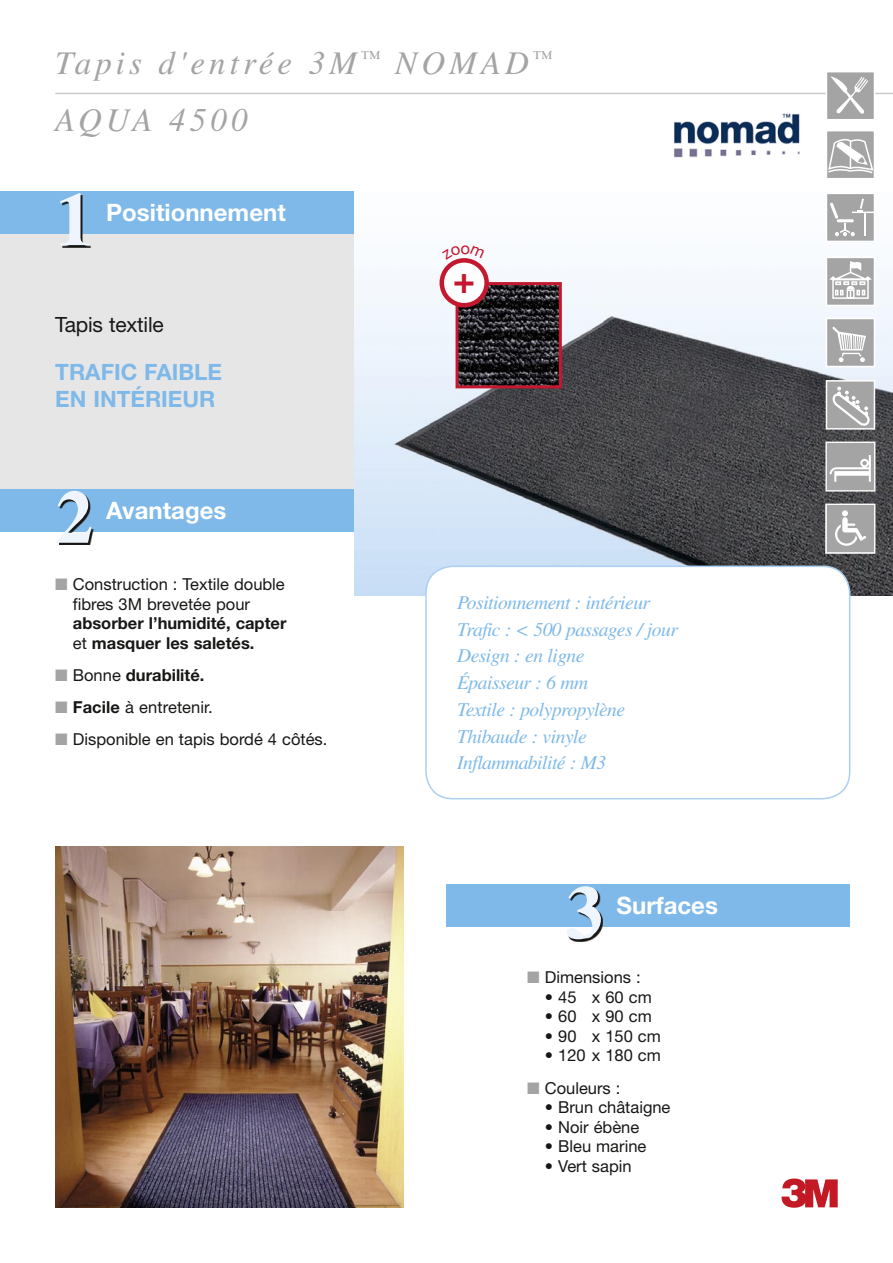
<style>
.page{position:relative;width:893px;height:1263px;background:#fff}
.page>*{position:absolute;margin:0;border:0;box-sizing:border-box;transform-origin:0 0}
.Normal_e{font:700 75.6px "Times LT Std";color:#eff5fd}
.Texte_normal{font:700 37.5px "Helvetica Neue LT Std";color:#c4182f}
.t1{font:italic 33px "Times LT Std";letter-spacing:.125em;color:#a4a4a4}
.Titre_bandeau_bleu{font:700 24px "Helvetica Neue LT Std";color:#fff}
.Sous-titre_noir{font:700 22.5px/27px "Helvetica Neue LT Std";color:#7eb9e9}
.Sous-titre_noir-2{font:21px "Helvetica Neue LT Std";letter-spacing:-.01em;color:#181716}
.Texte_astuce{font:italic 19.5px "Times LT Std";letter-spacing:-.025em;color:#7eb9e9}
.Texte_normal-2{font:16.5px/19.5px "Helvetica Neue LT Std";color:#181716}
.Texte_normal-3{font:700 16.5px "Helvetica Neue LT Std";color:#181716}
.s1{color:#a4a4a4}
.s2{font-weight:700}
.s3{font-weight:400}
</style>
<div class="page">
<div style="left:0;top:234px;width:361px;height:255px;background:#e6e6e7"></div>
<div style="left:0;top:489px;width:361px;height:42px;background:#7eb9e9"></div>
<div style="left:0;top:191px;width:361px;height:43px;background:#7eb9e9"></div>
<div style="left:446px;top:884px;width:404px;height:43px;background:#7eb9e9"></div>
<svg style="left:62px;top:195px;width:29px;height:52px"></svg>
<svg style="left:59px;top:493px;width:35px;height:52px"></svg>
<svg style="left:569px;top:888px;width:34px;height:53px"></svg>
<svg style="left:782px;top:1178px;width:56px;height:30px"></svg>
<img style="left:355px;top:191px;width:538px;height:404px">
<img style="left:55px;top:846px;width:349px;height:362px">
<div style="left:426px;top:566px;width:424px;height:233px;background:#fff;border-radius:27px"></div>
<div style="left:425px;top:566px;width:425px;height:233px;border:2px solid #accff1;border-radius:27px"></div>
<hr style="left:55px;top:93px;width:838px;height:1px;background:#cbcbcc">
<div style="left:826px;top:130px;width:49px;height:49px;background:#a4a4a4;border:2px solid #fff"></div>
<div style="left:826px;top:71px;width:49px;height:49px;background:#a4a4a4;border:2px solid #fff"></div>
<svg style="left:831px;top:76px;width:37px;height:38px"></svg>
<svg style="left:826px;top:138px;width:48px;height:37px"></svg>
<div style="left:826px;top:193px;width:49px;height:49px;background:#a4a4a4;border:2px solid #fff"></div>
<svg style="left:830px;top:199px;width:46px;height:37px"></svg>
<div style="left:826px;top:380px;width:49px;height:50px;background:#a4a4a4;border:2px solid #fff"></div>
<svg style="left:826px;top:257px;width:49px;height:49px"></svg>
<svg style="left:825px;top:442px;width:50px;height:49px"></svg>
<svg style="left:826px;top:318px;width:49px;height:49px"></svg>
<svg style="left:829px;top:260px;width:45px;height:166px"></svg>
<img style="left:674px;top:113px;width:126px;height:45px">
<img style="left:460px;top:286px;width:98px;height:98px">
<div style="left:456px;top:282px;width:106px;height:106px;border:3px solid #c4182f"></div>
<svg style="left:442px;top:260px;width:45px;height:45px"></svg>
<div style="left:439px;top:258px;width:50px;height:49px;border:4px solid #c4182f;border-radius:50%"></div>
<svg style="left:825px;top:504px;width:50px;height:49px"></svg>
<svg style="left:442px;top:245px;width:42px;height:15px"></svg>
<p class="t1" style="left:55px;top:44px;width:499px">Tapis d'entrée 3M<sup>™</sup> NOMAD<sup>™</sup></p>
<p class="t1" style="left:55px;top:101px;width:194px">Aqua 4500</p>
<p class="Normal_e" style="left:55px;top:174px;width:39px">1</p>
<p class="Titre_bandeau_bleu" style="left:106px;top:198px;width:181px">Positionnement</p>
<p class="Sous-titre_noir-2" style="left:55px;top:312px;width:110px">Tapis textile</p>
<p class="Sous-titre_noir" style="left:55px;top:358px;width:168px">TRAFIC FAIBLE<br>EN INTÉRIEUR</p>
<p class="Normal_e" style="left:55px;top:472px;width:39px">2</p>
<p class="Titre_bandeau_bleu" style="left:106px;top:495px;width:122px">Avantages</p>
<p class="Texte_normal-2" style="left:73px;top:574px;width:215px;text-indent:-18px"><span class="s1">■</span> Construction : Textile double fibres 3M brevetée pour <span class="s2">absorber l’humidité, capter </span>et <span class="s2">masquer les saletés.</span></p>
<p class="Texte_normal-3" style="left:55px;top:665px;width:151px"><span class="s1">■</span> <span class="s3">Bonne</span> durabilité.</p>
<p class="Texte_normal-2" style="left:55px;top:697px;width:159px"><span class="s1">■</span> <span class="s2">Facile</span> à entretenir.</p>
<p class="Texte_normal-2" style="left:55px;top:729px;width:274px"><span class="s1">■</span> Disponible en tapis bordé 4 côtés.</p>
<p class="Texte_normal" style="left:453px;top:257px;width:24px">+</p>
<p class="Texte_astuce" style="left:457px;top:592px;width:195px">Positionnement : intérieur</p>
<p class="Texte_astuce" style="left:457px;top:618px;width:222px">Trafic : &lt; 500 passages / jour</p>
<p class="Texte_astuce" style="left:457px;top:645px;width:129px">Design : en ligne</p>
<p class="Texte_astuce" style="left:457px;top:672px;width:133px">Épaisseur : 6 mm</p>
<p class="Texte_astuce" style="left:457px;top:699px;width:170px">Textile : polypropylène</p>
<p class="Texte_astuce" style="left:457px;top:725px;width:131px">Thibaude : vinyle</p>
<p class="Texte_astuce" style="left:457px;top:752px;width:151px">Inflammabilité : M3</p>
<p class="Normal_e" style="left:566px;top:867px;width:39px">3</p>
<p class="Titre_bandeau_bleu" style="left:617px;top:891px;width:103px">Surfaces</p>
<p class="Texte_normal-2" style="left:527px;top:968px;width:115px"><span class="s1">■</span> Dimensions :</p>
<p class="Texte_normal-2" style="left:545px;top:987px;width:108px">• 45 x 60 cm</p>
<p class="Texte_normal-2" style="left:545px;top:1007px;width:108px">• 60 x 90 cm</p>
<p class="Texte_normal-2" style="left:545px;top:1026px;width:118px">• 90 x 150 cm</p>
<p class="Texte_normal-2" style="left:545px;top:1046px;width:118px">• 120 x 180 cm</p>
<p class="Texte_normal-2" style="left:527px;top:1078px;width:95px"><span class="s1">■</span> Couleurs :</p>
<p class="Texte_normal-2" style="left:545px;top:1097px;width:127px">• Brun châtaigne</p>
<p class="Texte_normal-2" style="left:545px;top:1117px;width:96px">• Noir ébène</p>
<p class="Texte_normal-2" style="left:545px;top:1136px;width:103px">• Bleu marine</p>
<p class="Texte_normal-2" style="left:545px;top:1156px;width:88px">• Vert sapin</p>
</div>
